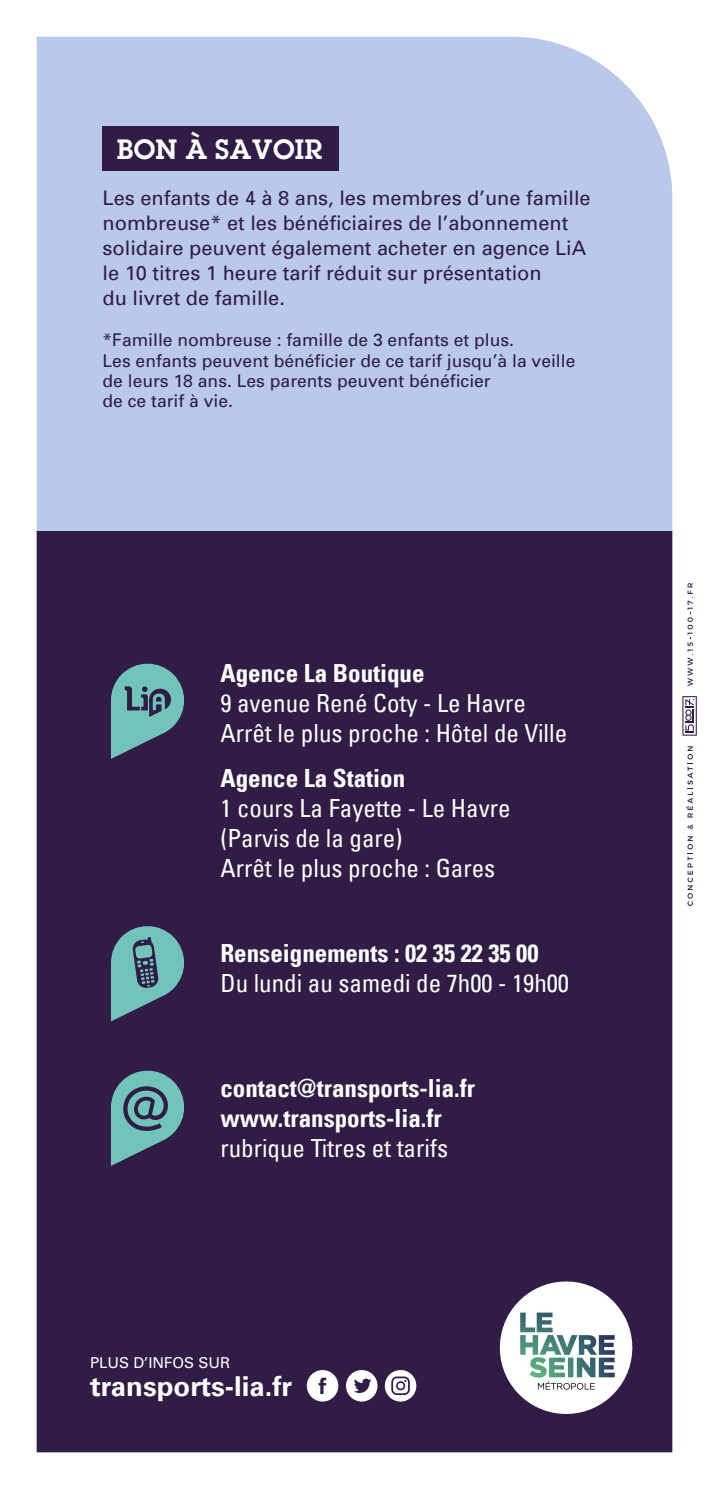
<style>
.page{position:relative;width:709px;height:1489px;background:#fff}
.page>*{position:absolute;margin:0;border:0;box-sizing:border-box;transform-origin:0 0}
.t1{font:700 27.5px "Univers Com 65";color:#fff}
.t2{font:condensed 25px/30px "Univers Com 57";color:#fff}
.t3{font:25px/30px "Univers Com 67 Bold Cond";color:#fff}
.t4{font:25px "Lubalin Demi";color:#fff}
.t5{font:20px/25px "Univers";color:#301c45}
.t6{font:17.5px/20px "Univers";color:#301c45}
.t7{font:15px "Univers";color:#fff}
</style>
<div class="page">
<div style="left:37px;top:37px;width:635px;height:494px;background:#bac9e9"></div>
<div style="left:37px;top:531px;width:635px;height:921px;background:#301c45"></div>
<svg style="left:111px;top:926px;width:73px;height:95px"></svg>
<svg style="left:111px;top:663px;width:73px;height:96px"></svg>
<svg style="left:111px;top:1070px;width:73px;height:95px"></svg>
<svg style="left:499px;top:1281px;width:134px;height:133px"></svg>
<div style="left:307px;top:1369px;width:31px;height:32px;background:#fff;border-radius:50%"></div>
<svg style="left:318px;top:1377px;width:8px;height:16px"></svg>
<div style="left:346px;top:1369px;width:31px;height:32px;background:#fff;border-radius:50%"></div>
<svg style="left:354px;top:1378px;width:17px;height:14px"></svg>
<div style="left:385px;top:1369px;width:31px;height:32px;background:#fff;border-radius:50%"></div>
<svg style="left:391px;top:1376px;width:19px;height:18px"></svg>
<div style="left:103px;top:126px;width:235px;height:45px;background:#301c45"></div>
<svg style="left:682px;top:696px;width:14px;height:39px"></svg>
<svg style="left:687px;top:836px;width:6px;height:69px"></svg>
<svg style="left:687px;top:824px;width:6px;height:5px"></svg>
<svg style="left:686px;top:746px;width:7px;height:71px"></svg>
<svg style="left:687px;top:583px;width:6px;height:103px"></svg>
<p class="t4" style="left:117px;top:131px;width:207px">BON À SAVOIR</p>
<p class="t5" style="left:103px;top:185px;width:489px">Les enfants de 4 à 8 ans, les membres d’une famille nombreuse* et les bénéficiaires de l’abonnement solidaire peuvent également acheter en agence LiA le 10 titres 1 heure tarif réduit sur présentation<br>du livret de famille.</p>
<p class="t6" style="left:103px;top:330px;width:474px">*Famille nombreuse : famille de 3 enfants et plus.<br>Les enfants peuvent bénéficier de ce tarif jusqu’à la veille de leurs 18 ans. Les parents peuvent bénéficier<br>de ce tarif à vie.</p>
<p class="t3" style="left:220px;top:657px;width:206px">Agence La Boutique</p>
<p class="t2" style="left:220px;top:687px;width:348px">9 avenue René Coty - Le Havre<br>Arrêt le plus proche : Hôtel de Ville</p>
<p class="t3" style="left:220px;top:762px;width:186px">Agence La Station</p>
<p class="t2" style="left:220px;top:792px;width:292px">1 cours La Fayette - Le Havre (Parvis de la gare)<br>Arrêt le plus proche : Gares</p>
<p class="t3" style="left:220px;top:938px;width:319px">Renseignements : 02 35 22 35 00</p>
<p class="t2" style="left:220px;top:968px;width:350px">Du lundi au samedi de 7h00 - 19h00</p>
<p class="t3" style="left:220px;top:1073px;width:256px">contact@transports-lia.fr www.transports-lia.fr</p>
<p class="t2" style="left:220px;top:1133px;width:229px">rubrique Titres et tarifs</p>
<p class="t7" style="left:90px;top:1353px;width:142px">PLUS D’INFOS SUR</p>
<h1 class="t1" style="left:90px;top:1369px;width:204px">transports-lia.fr</h1>
</div>
